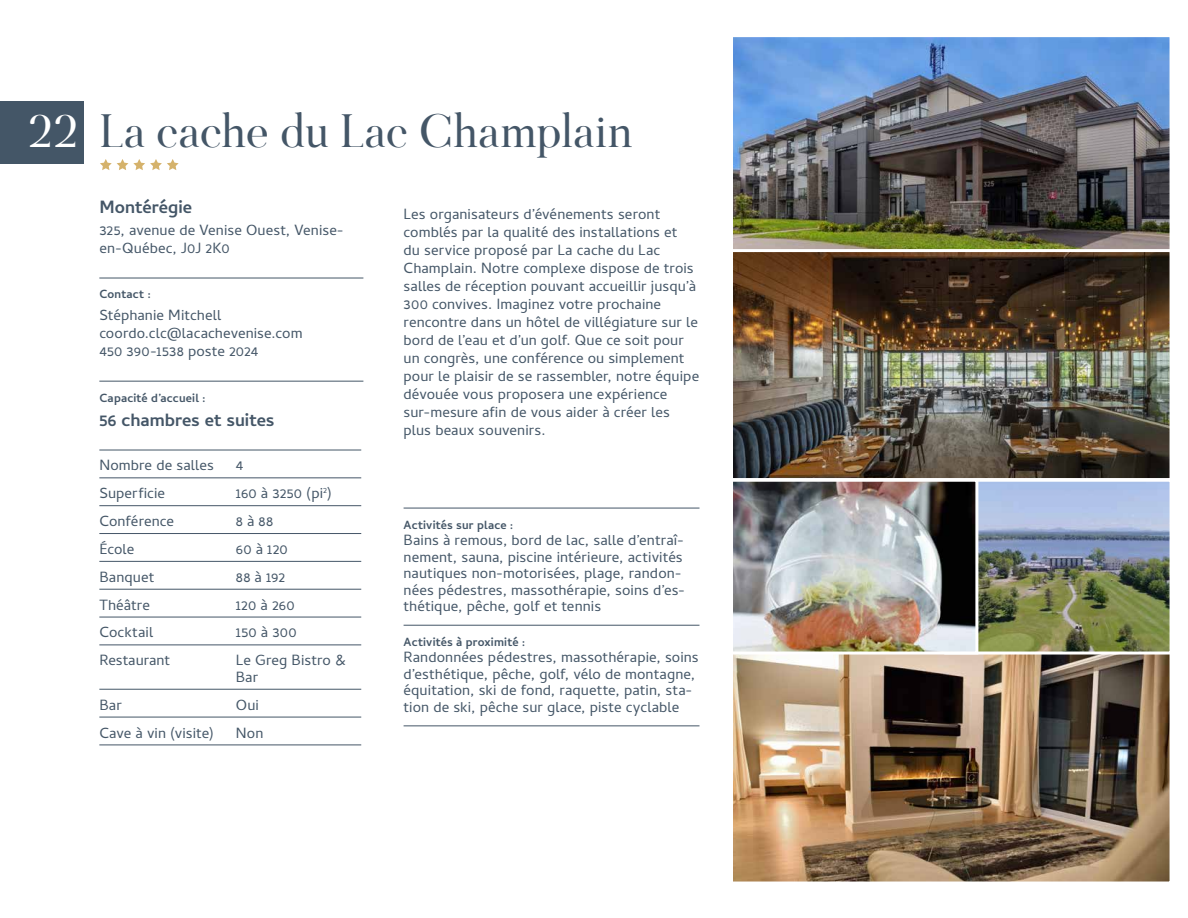
<style>
.page{position:relative;width:1188px;height:918px;background:#fff}
.page>*{position:absolute;margin:0;border:0;box-sizing:border-box;transform-origin:0 0}
.t1{font:45px "Love Moon Swash";color:#445667}
.t2{font:700 18px "Cambay";color:#445667}
.t3{font:15px/18px "Cambay";letter-spacing:.005em;color:#445667}
.t4{font:700 12px "Cambay";letter-spacing:.015em;color:#445667}
.s1{color:#fff}
</style>
<div class="page">
<svg style="left:100px;top:159px;width:79px;height:11px"></svg>
<img style="left:734px;top:38px;width:435px;height:211px">
<div style="left:730px;top:34px;width:443px;height:224px;border:3px solid #fff"></div>
<hr style="left:99px;top:278px;width:264px;height:1px;background:#445667">
<hr style="left:99px;top:381px;width:264px;height:1px;background:#445667">
<hr style="left:99px;top:450px;width:262px;height:1px;background:#445667">
<hr style="left:99px;top:478px;width:262px;height:1px;background:#445667">
<hr style="left:99px;top:505px;width:262px;height:1px;background:#445667">
<hr style="left:99px;top:533px;width:262px;height:1px;background:#445667">
<hr style="left:99px;top:561px;width:262px;height:1px;background:#445667">
<hr style="left:99px;top:589px;width:262px;height:1px;background:#445667">
<hr style="left:99px;top:617px;width:262px;height:1px;background:#445667">
<hr style="left:99px;top:645px;width:262px;height:1px;background:#445667">
<hr style="left:99px;top:689px;width:262px;height:1px;background:#445667">
<hr style="left:99px;top:717px;width:262px;height:1px;background:#445667">
<hr style="left:99px;top:745px;width:262px;height:1px;background:#445667">
<hr style="left:404px;top:508px;width:295px;height:1px;background:#445667">
<hr style="left:404px;top:625px;width:295px;height:1px;background:#445667">
<hr style="left:404px;top:726px;width:295px;height:1px;background:#445667">
<img style="left:734px;top:655px;width:435px;height:226px">
<div style="left:730px;top:643px;width:443px;height:242px;border:3px solid #fff"></div>
<img style="left:978px;top:483px;width:191px;height:168px">
<div style="left:944px;top:479px;width:229px;height:176px;border:3px solid #fff"></div>
<img style="left:734px;top:483px;width:240px;height:168px">
<div style="left:730px;top:479px;width:248px;height:176px;border:3px solid #fff"></div>
<img style="left:734px;top:253px;width:435px;height:224px">
<div style="left:730px;top:249px;width:443px;height:232px;border:3px solid #fff"></div>
<div style="left:0;top:101px;width:67px;height:63px;background:#445667"></div>
<div style="left:23px;top:101px;width:61px;height:63px;background:#445667"></div>
<h1 class="t1" style="left:27px;top:105px;width:607px"><span class="s1">22</span> La cache du Lac Champlain</h1>
<p class="t2" style="left:99px;top:197px;width:94px">Montérégie</p>
<p class="t3" style="left:99px;top:220px;width:246px">325, avenue de Venise Ouest, Venise&shy;en-Québec, J0J 2K0</p>
<p class="t4" style="left:99px;top:287px;width:53px">Contact :</p>
<p class="t3" style="left:99px;top:306px;width:205px">Stéphanie Mitchell coordo.clc@lacachevenise.com<br>450 390-1538 poste 2024</p>
<p class="t4" style="left:99px;top:390px;width:108px">Capacité d’accueil :</p>
<p class="t2" style="left:99px;top:410px;width:177px">56 chambres et suites</p>
<p class="t3" style="left:99px;top:456px;width:116px">Nombre de salles</p>
<p class="t3" style="left:236px;top:456px;width:9px">4</p>
<p class="t3" style="left:99px;top:484px;width:67px">Superficie</p>
<p class="t3" style="left:236px;top:484px;width:98px">160 à 3250 (pi<sup>2</sup>)</p>
<p class="t3" style="left:99px;top:512px;width:76px">Conférence</p>
<p class="t3" style="left:236px;top:512px;width:39px">8 à 88</p>
<p class="t3" style="left:99px;top:540px;width:37px">École</p>
<p class="t3" style="left:236px;top:540px;width:53px">60 à 120</p>
<p class="t3" style="left:99px;top:568px;width:56px">Banquet</p>
<p class="t3" style="left:236px;top:568px;width:51px">88 à 192</p>
<p class="t3" style="left:99px;top:595px;width:52px">Théâtre</p>
<p class="t3" style="left:236px;top:595px;width:60px">120 à 260</p>
<p class="t3" style="left:99px;top:623px;width:55px">Cocktail</p>
<p class="t3" style="left:236px;top:623px;width:62px">150 à 300</p>
<p class="t3" style="left:99px;top:651px;width:72px">Restaurant</p>
<p class="t3" style="left:236px;top:652px;width:112px;line-height:16.5px">Le Greg Bistro &amp;<br>Bar</p>
<p class="t3" style="left:99px;top:695px;width:24px">Bar</p>
<p class="t3" style="left:236px;top:695px;width:25px">Oui</p>
<p class="t3" style="left:99px;top:723px;width:116px">Cave à vin (visite)</p>
<p class="t3" style="left:236px;top:723px;width:29px">Non</p>
<p class="t3" style="left:404px;top:205px;width:297px">Les organisateurs d’événements seront comblés par la qualité des installations et<br>du service proposé par La cache du Lac Champlain. Notre complexe dispose de trois salles de réception pouvant accueillir jusqu’à 300 convives. Imaginez votre prochaine rencontre dans un hôtel de villégiature sur le bord de l’eau et d’un golf. Que ce soit pour un congrès, une conférence ou simplement pour le plaisir de se rassembler, notre équipe dévouée vous proposera une expérience sur-mesure afin de vous aider à créer les plus beaux souvenirs.</p>
<p class="t4" style="left:404px;top:517px;width:111px">Activités sur place :</p>
<p class="t3" style="left:404px;top:532px;width:283px;line-height:16.5px">Bains à remous, bord de lac, salle d’entraî&shy;nement, sauna, piscine intérieure, activités nautiques non-motorisées, plage, randon&shy;nées pédestres, massothérapie, soins d’es&shy;thétique, pêche, golf et tennis</p>
<p class="t4" style="left:404px;top:634px;width:123px">Activités à proximité :</p>
<p class="t3" style="left:404px;top:649px;width:297px;line-height:16.5px">Randonnées pédestres, massothérapie, soins d’esthétique, pêche, golf, vélo de montagne, équitation, ski de fond, raquette, patin, sta&shy;tion de ski, pêche sur glace, piste cyclable</p>
</div>
